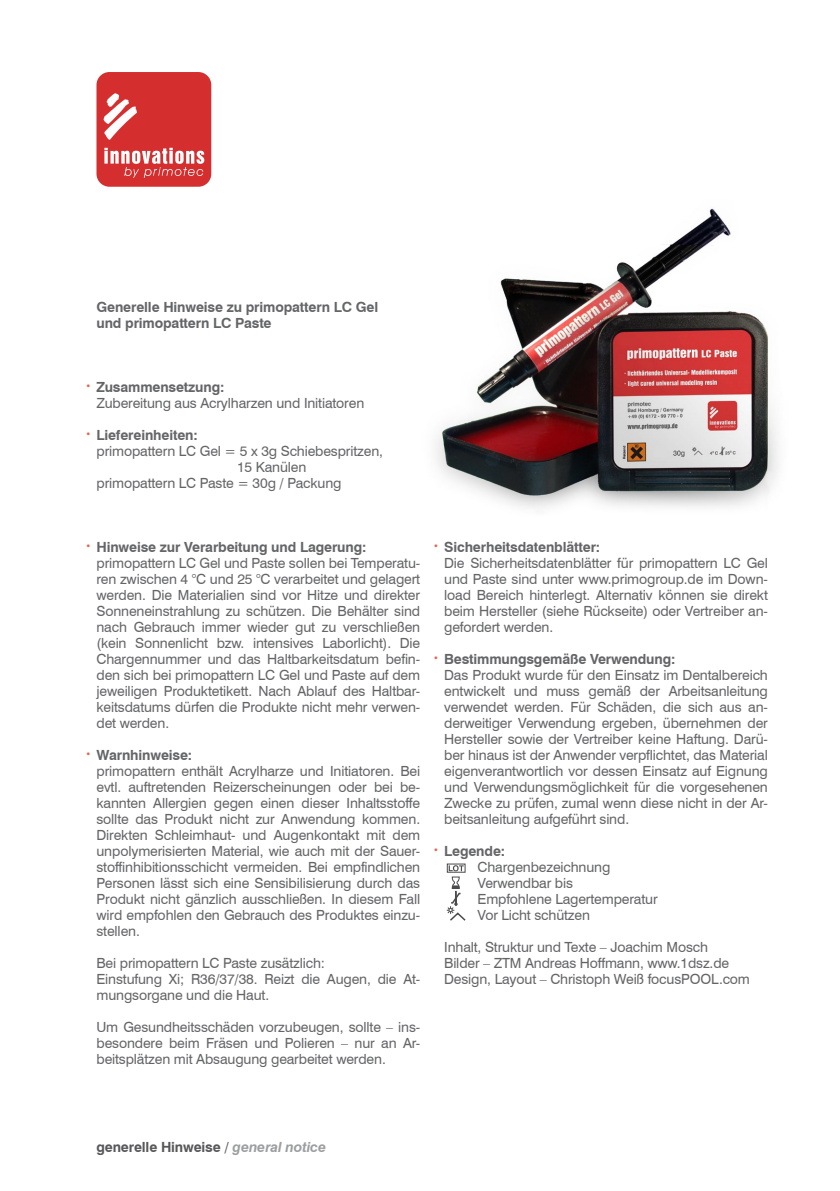
<style>
.page{position:relative;width:840px;height:1191px;background:#fff}
.page>*{position:absolute;margin:0;border:0;box-sizing:border-box;transform-origin:0 0}
.t1{font:700 18px "Swiss 721 BT";color:#de6b53}
.t2{font:14px/16px "Swiss 721 BT";letter-spacing:-.01em;color:#646567;text-align:justify}
.t3{font:700 14px/16px "Swiss 721 BT";letter-spacing:-.01em;color:#646567}
.t4{font:700 14px "Swiss 721 BT";letter-spacing:-.01em;color:#58585a}
.s1{font-style:italic;color:#9c9e9f}
</style>
<div class="page">
<svg style="left:446px;top:865px;width:20px;height:56px"></svg>
<img style="left:435px;top:208px;width:344px;height:301px">
<svg style="left:96px;top:72px;width:115px;height:115px;background:#d94a4a"></svg>
<p class="t3" style="left:96px;top:299px;width:283px">Generelle Hinweise zu primopattern LC Gel und primopattern LC Paste</p>
<p class="t3" style="left:96px;top:379px;width:129px">Zusammensetzung:</p>
<p class="t2" style="left:96px;top:395px;width:269px">Zubereitung aus Acrylharzen und Initiatoren</p>
<p class="t3" style="left:96px;top:427px;width:103px">Liefereinheiten:</p>
<p class="t2" style="left:96px;top:443px;width:288px">primopattern LC Gel = 5 x 3g Schiebespritzen,</p>
<p class="t2" style="left:237px;top:459px;width:71px">15 Kanülen</p>
<p class="t2" style="left:96px;top:475px;width:246px">primopattern LC Paste = 30g / Packung</p>
<p class="t1" style="left:86px;top:375px;width:7px">·</p>
<p class="t1" style="left:86px;top:423px;width:7px">·</p>
<p class="t3" style="left:96px;top:539px;width:271px">Hinweise zur Verarbeitung und Lagerung:</p>
<p class="t2" style="left:96px;top:555px;width:325px">primopattern LC Gel und Paste sollen bei Temperatu&shy;ren zwischen 4 °C und 25 °C verarbeitet und gelagert werden. Die Materialien sind vor Hitze und direkter Sonneneinstrahlung zu schützen. Die Behälter sind nach Gebrauch immer wieder gut zu verschließen (kein Sonnenlicht bzw. intensives Laborlicht). Die Chargennummer und das Haltbarkeitsdatum befin&shy;den sich bei primopattern LC Gel und Paste auf dem jeweiligen Produktetikett. Nach Ablauf des Haltbar&shy;keitsdatums dürfen die Produkte nicht mehr verwen&shy;det werden.</p>
<p class="t3" style="left:96px;top:747px;width:97px">Warnhinweise:</p>
<p class="t2" style="left:96px;top:763px;width:325px">primopattern enthält Acrylharze und Initiatoren. Bei evtl. auftretenden Reizerscheinungen oder bei be&shy;kannten Allergien gegen einen dieser Inhaltsstoffe sollte das Produkt nicht zur Anwendung kommen.<br>Direkten Schleimhaut- und Augenkontakt mit dem unpolymerisierten Material, wie auch mit der Sauer&shy;stoffinhibitionsschicht vermeiden. Bei empfindlichen Personen lässt sich eine Sensibilisierung durch das Produkt nicht gänzlich ausschließen. In diesem Fall wird empfohlen den Gebrauch des Produktes einzu&shy;stellen.</p>
<p class="t2" style="left:96px;top:955px;width:325px;text-align:left">Bei primopattern LC Paste zusätzlich:<br>Einstufung Xi; R36/37/38. Reizt die Augen, die At&shy;mungsorgane und die Haut.</p>
<p class="t2" style="left:96px;top:1019px;width:325px">Um Gesundheitsschäden vorzubeugen, sollte – ins&shy;besondere beim Fräsen und Polieren – nur an Ar&shy;beitsplätzen mit Absaugung gearbeitet werden.</p>
<p class="t1" style="left:86px;top:535px;width:7px">·</p>
<p class="t1" style="left:86px;top:743px;width:7px">·</p>
<p class="t3" style="left:444px;top:539px;width:157px">Sicherheitsdatenblätter:</p>
<p class="t2" style="left:444px;top:555px;width:325px">Die Sicherheitsdatenblätter für primopattern LC Gel und Paste sind unter www.primogroup.de im Down&shy;load Bereich hinterlegt. Alternativ können sie direkt beim Hersteller (siehe Rückseite) oder Vertreiber an&shy;gefordert werden.</p>
<p class="t3" style="left:444px;top:651px;width:232px">Bestimmungsgemäße Verwendung:</p>
<p class="t2" style="left:444px;top:667px;width:325px">Das Produkt wurde für den Einsatz im Dentalbereich entwickelt und muss gemäß der Arbeitsanleitung verwendet werden. Für Schäden, die sich aus an&shy;derweitiger Verwendung ergeben, übernehmen der Hersteller sowie der Vertreiber keine Haftung. Darü&shy;ber hinaus ist der Anwender verpflichtet, das Material eigenverantwortlich vor dessen Einsatz auf Eignung und Verwendungsmöglichkeit für die vorgesehenen Zwecke zu prüfen, zumal wenn diese nicht in der Ar&shy;beitsanleitung aufgeführt sind.</p>
<p class="t3" style="left:444px;top:843px;width:62px">Legende:</p>
<p class="t2" style="left:477px;top:859px;width:181px;text-align:left">Chargenbezeichnung<br>Verwendbar bis<br>Empfohlene Lagertemperatur<br>Vor Licht schützen</p>
<p class="t2" style="left:444px;top:939px;width:307px;text-align:left">Inhalt, Struktur und Texte – Joachim Mosch<br>Bilder – ZTM Andreas Hoffmann, www.1dsz.de<br>Design, Layout – Christoph Weiß focusPOOL.com</p>
<p class="t1" style="left:433px;top:535px;width:7px">·</p>
<p class="t1" style="left:433px;top:647px;width:7px">·</p>
<p class="t1" style="left:433px;top:839px;width:7px">·</p>
<p class="t4" style="left:96px;top:1138px;width:231px">generelle Hinweise / <span class="s1">general notice</span></p>
</div>
